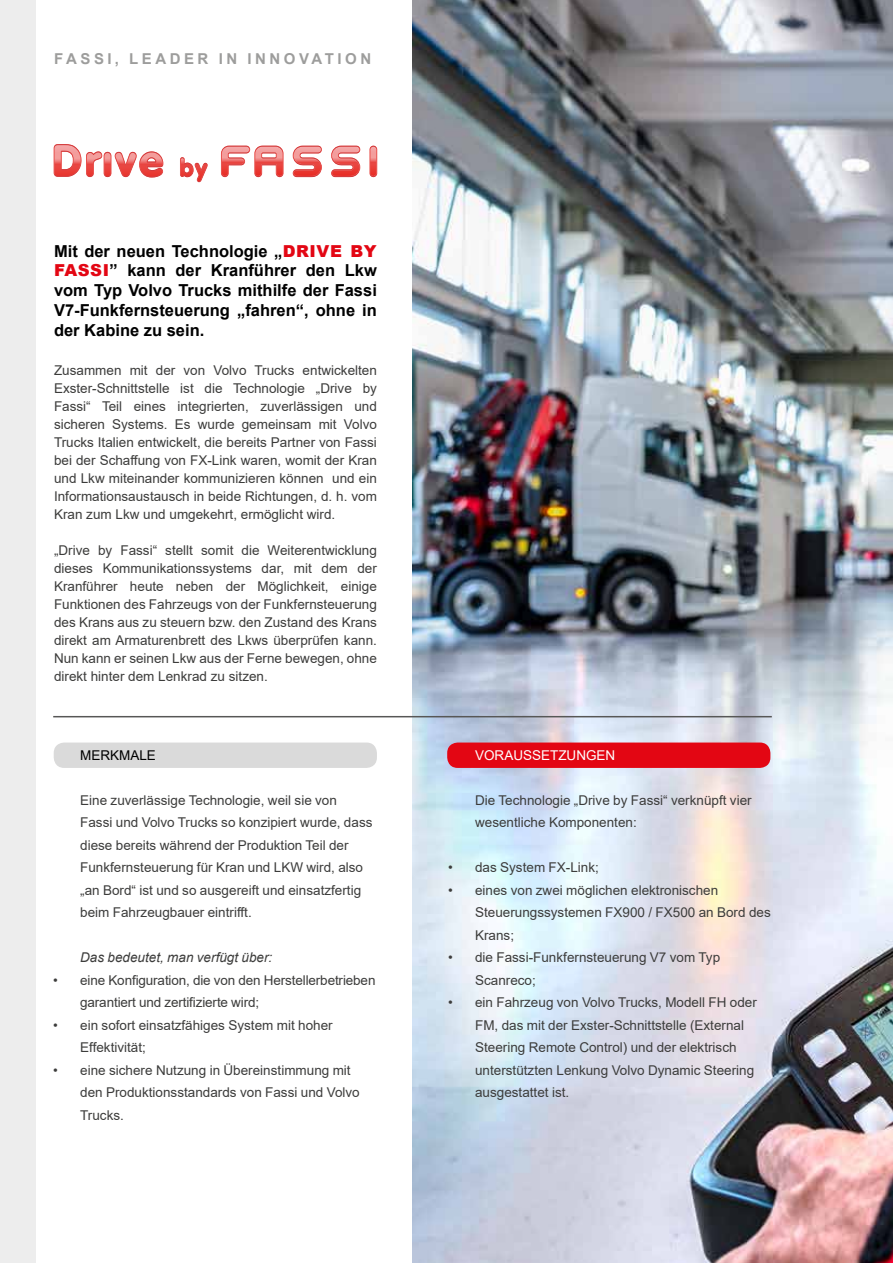
<style>
.page{position:relative;width:893px;height:1263px;background:#fff}
.page>*{position:absolute;margin:0;border:0;box-sizing:border-box;transform-origin:0 0}
.t1{font:700 16.5px/19.8px "Arial";color:#000;text-align:justify}
.t2{font:700 15px "Arial";letter-spacing:.235em;color:#9d9d9c}
.t3{font:13.5px/22.5px "Arial";color:#3c3c3b}
.t4{font:italic 13.5px "Arial";color:#3c3c3b}
.t5{font:13.5px "Arial";color:#fff}
.t6{font:13.5px "Arial";color:#000}
.s1{font-weight:900;color:#e30613}
</style>
<div class="page">
<img style="left:412px;top:0;width:481px;height:1263px">
<div style="left:0;top:0;width:35px;height:1263px;background:#ededed"></div>
<svg style="left:54px;top:144px;width:109px;height:34px"></svg>
<svg style="left:180px;top:157px;width:27px;height:25px"></svg>
<svg style="left:370px;top:146px;width:7px;height:31px"></svg>
<svg style="left:293px;top:146px;width:29px;height:31px"></svg>
<svg style="left:221px;top:146px;width:62px;height:31px"></svg>
<svg style="left:331px;top:146px;width:29px;height:31px"></svg>
<div style="left:54px;top:742px;width:323px;height:26px;background:#dadada;border-radius:10px"></div>
<div style="left:447px;top:742px;width:323px;height:26px;background:#e30613;border-radius:10px"></div>
<hr style="left:53px;top:716px;width:719px;height:1px;background:#575756">
<p class="t2" style="left:54px;top:48px;width:318px">FASSI, LEADER IN INNOVATION</p>
<p class="t1" style="left:54px;top:241px;width:324px">Mit der neuen Technologie „<span class="s1">DRIVE BY FASSI</span>” kann der Kranführer den Lkw vom Typ Volvo Trucks mithilfe der Fassi V7-Funkfernsteuerung „fahren“, ohne in der Kabine zu sein.</p>
<p class="t3" style="left:54px;top:362px;width:324px;line-height:18px;text-align:justify">Zusammen mit der von Volvo Trucks entwickelten Exster-Schnittstelle ist die Technologie „Drive by Fassi“ Teil eines integrierten, zuverlässigen und sicheren Systems. Es wurde gemeinsam mit Volvo Trucks Italien entwickelt, die bereits Partner von Fassi bei der Schaffung von FX-Link waren, womit der Kran und Lkw miteinander kommunizieren können und ein Informationsaustausch in beide Richtungen, d. h. vom Kran zum Lkw und umgekehrt, ermöglicht wird.</p>
<p class="t3" style="left:54px;top:541px;width:324px;line-height:18px;text-align:justify">„Drive by Fassi“ stellt somit die Weiterentwicklung dieses Kommunikationssystems dar, mit dem der Kranführer heute neben der Möglichkeit, einige Funktionen des Fahrzeugs von der Funkfernsteuerung des Krans aus zu steuern bzw. den Zustand des Krans direkt am Armaturenbrett des Lkws überprüfen kann.<br>Nun kann er seinen Lkw aus der Ferne bewegen, ohne direkt hinter dem Lenkrad zu sitzen.</p>
<p class="t6" style="left:80px;top:746px;width:77px">MERKMALE</p>
<p class="t3" style="left:80px;top:789px;width:294px">Eine zuverlässige Technologie, weil sie von Fassi und Volvo Trucks so konzipiert wurde, dass diese bereits während der Produktion Teil der Funkfernsteuerung für Kran und LKW wird, also „an Bord“ ist und so ausgereift und einsatzfertig beim Fahrzeugbauer eintrifft.</p>
<p class="t4" style="left:80px;top:949px;width:194px">Das bedeutet, man verfügt über:</p>
<p class="t3" style="left:80px;top:969px;width:297px;text-indent:-27px">• eine Konfiguration, die von den Herstellerbetrieben garantiert und zertifizierte wird;</p>
<p class="t3" style="left:80px;top:1014px;width:254px;text-indent:-27px">• ein sofort einsatzfähiges System mit hoher<br>Effektivität;</p>
<p class="t3" style="left:80px;top:1059px;width:281px;text-indent:-27px">• eine sichere Nutzung in Übereinstimmung mit den Produktionsstandards von Fassi und Volvo<br>Trucks.</p>
<p class="t5" style="left:475px;top:746px;width:142px">VORAUSSETZUNGEN</p>
<p class="t3" style="left:475px;top:789px;width:278px">Die Technologie „Drive by Fassi“ verknüpft vier wesentliche Komponenten:</p>
<p class="t3" style="left:448px;top:856px;width:152px">• das System FX-Link;</p>
<p class="t3" style="left:475px;top:879px;width:297px;text-indent:-27px">• eines von zwei möglichen elektronischen<br>Steuerungssystemen FX900 / FX500 an Bord des<br>Krans;</p>
<p class="t3" style="left:475px;top:946px;width:247px;text-indent:-27px">• die Fassi-Funkfernsteuerung V7 vom Typ<br>Scanreco;</p>
<p class="t3" style="left:475px;top:991px;width:283px;text-indent:-27px">• ein Fahrzeug von Volvo Trucks, Modell FH oder FM, das mit der Exster-Schnittstelle (External Steering Remote Control) und der elektrisch unterstützten Lenkung Volvo Dynamic Steering ausgestattet ist.</p>
</div>
